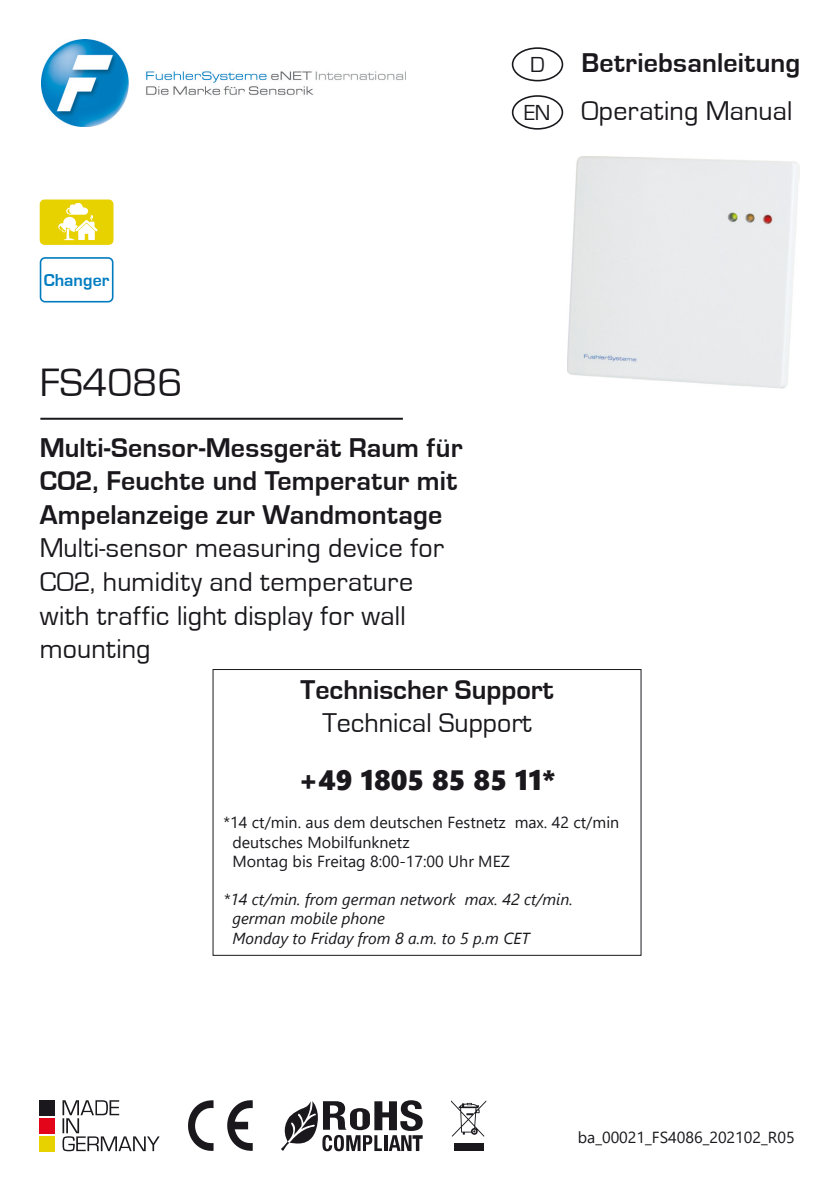
<style>
.page{position:relative;width:840px;height:1191px;background:#fff}
.page>*{position:absolute;margin:0;border:0;box-sizing:border-box;transform-origin:0 0}
.t1{font:40.8px "Eurostile";color:#1a181c}
.t2{font:28px/33.6px "Eurostile";letter-spacing:.005em;color:#1a181c}
.t3{font:700 28px/33.6px "Eurostile";letter-spacing:.005em;color:#1a181c}
.t4{font:28px "Segoe UI Black";color:#1a181c}
.t5{font:22.4px/48px "Eurostile";color:#1a181c}
.t6{font:700 17.8px "Eurostile";letter-spacing:.005em;color:#007dc0}
.t7{font:16px/19.2px "Segoe UI";color:#1a181c}
.t8{font:italic 16px/19.2px "Segoe UI";color:#1a181c}
</style>
<div class="page">
<img style="left:41px;top:39px;width:363px;height:88px">
<hr style="left:40px;top:418px;width:362px;height:2px;background:#1a181c">
<div style="left:40px;top:257px;width:73px;height:45px;border:2px solid #007cbe;border-radius:5px"></div>
<img style="left:567px;top:156px;width:231px;height:232px">
<div style="left:511px;top:47px;width:52px;height:34px;border:2px solid #1a181c;border-radius:50%"></div>
<div style="left:511px;top:95px;width:52px;height:35px;border:2px solid #1a181c;border-radius:50%"></div>
<div style="left:213px;top:669px;width:428px;height:286px;border:1px solid #1a181c"></div>
<div style="left:40px;top:199px;width:73px;height:46px;background:#e7d200;border-radius:5px"></div>
<svg style="left:58px;top:203px;width:40px;height:37px"></svg>
<svg style="left:188px;top:1100px;width:25px;height:51px"></svg>
<svg style="left:227px;top:1100px;width:25px;height:51px"></svg>
<svg style="left:281px;top:1100px;width:141px;height:51px"></svg>
<svg style="left:62px;top:1100px;width:98px;height:51px"></svg>
<div style="left:40px;top:1136px;width:15px;height:15px;background:#e7d200"></div>
<div style="left:40px;top:1100px;width:15px;height:15px;background:#1a181c"></div>
<div style="left:40px;top:1118px;width:15px;height:15px;background:#e3061b"></div>
<svg style="left:451px;top:1100px;width:35px;height:36px"></svg>
<div style="left:453px;top:1143px;width:30px;height:7px;background:#1a181c"></div>
<p class="t6" style="left:44px;top:270px;width:67px">Changer</p>
<h1 class="t1" style="left:40px;top:361px;width:144px">FS4086</h1>
<p class="t3" style="left:40px;top:431px;width:424px">Multi-Sensor-Messgerät Raum für<br>CO2, Feuchte und Temperatur mit<br>Ampelanzeige zur Wandmontage</p>
<p class="t2" style="left:40px;top:532px;width:405px">Multi-sensor measuring device for<br>CO2, humidity and temperature with traffic light display for wall mounting</p>
<p class="t5" style="left:523px;top:41px;width:28px">D<br>EN</p>
<p class="t3" style="left:581px;top:46px;width:220px">Betriebsanleitung</p>
<p class="t2" style="left:581px;top:94px;width:212px">Operating Manual</p>
<p class="t3" style="left:300px;top:673px;width:254px">Technischer Support</p>
<p class="t2" style="left:322px;top:707px;width:211px">Technical Support</p>
<p class="t4" style="left:298px;top:759px;width:258px">+49 1805 85 85 11*</p>
<p class="t7" style="left:232px;top:811px;width:388px;text-indent:-9px">*14 ct/min. aus dem deutschen Festnetz max. 42 ct/min deutsches Mobilfunknetz<br>Montag bis Freitag 8:00-17:00 Uhr MEZ</p>
<p class="t8" style="left:232px;top:887px;width:342px;text-indent:-9px">*14 ct/min. from german network max. 42 ct/min. german mobile phone<br>Monday to Friday from 8 a.m. to 5 p.m CET</p>
<p class="t7" style="left:577px;top:1126px;width:218px">ba_00021_FS4086_202102_R05</p>
</div>
